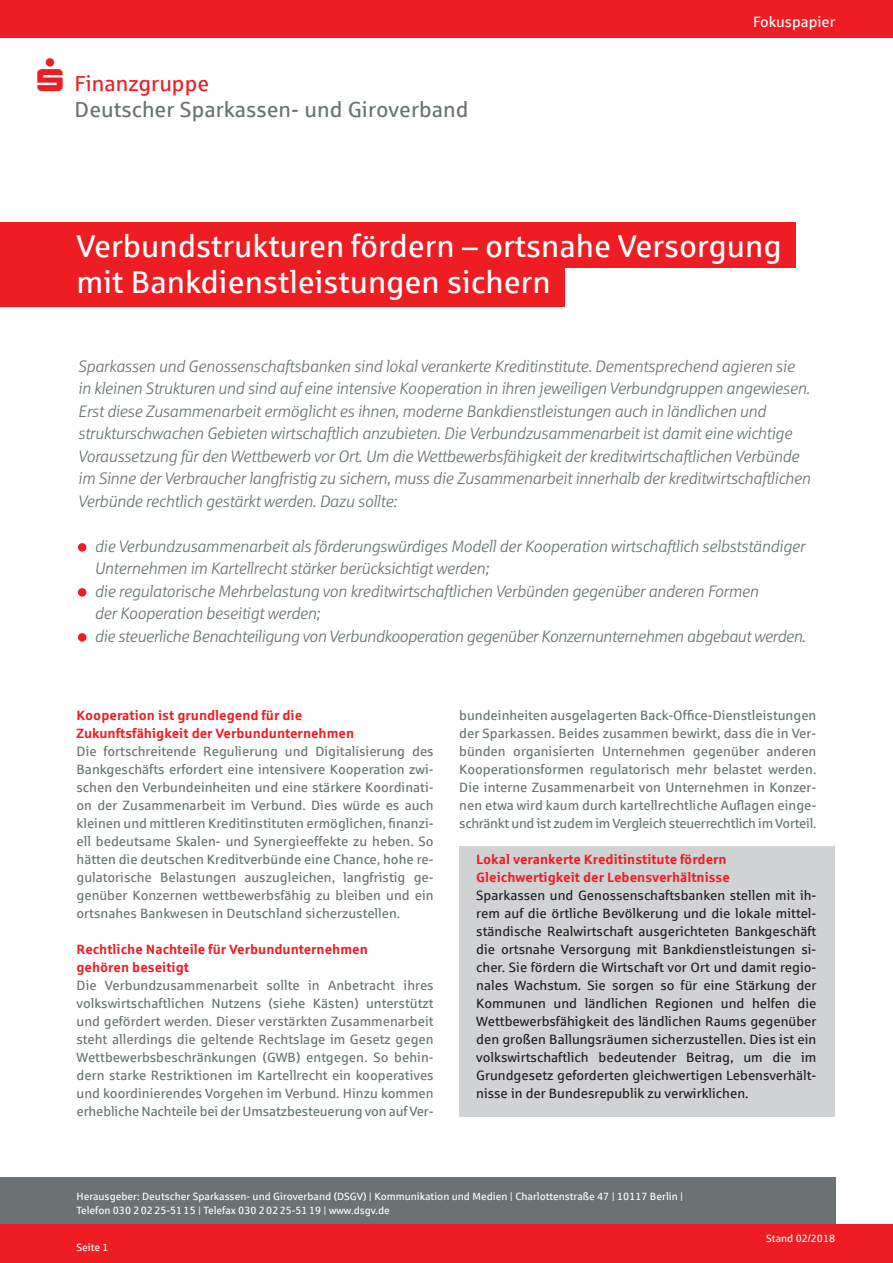
<style>
.page{position:relative;width:893px;height:1263px;background:#fff}
.page>*{position:absolute;margin:0;border:0;box-sizing:border-box;transform-origin:0 0}
.t1{font:31.5px/36px "Sparkasse Rg";color:#fff}
.t2{font:21.75px "Sparkasse Rg";color:#697374}
.t3{font:21.75px "Sparkasse Rg";color:#ee1d23}
.t4{font:italic 16.5px/22.5px "Sparkasse Lt";letter-spacing:-.02em;color:#697374}
.t5{font:15px "Sparkasse Rg";color:#fff}
.t6{font:13.5px/18px "Sparkasse Rg";letter-spacing:-.01em;color:#697374;text-align:justify}
.t7{font:13.5px/18px "Sparkasse Rg";color:#231f20;text-align:justify}
.t8{font:700 13.5px/18px "Sparkasse Rg";color:#ee1d23}
.t9{font:10.5px/14.9px "Sparkasse Rg";color:#fff}
</style>
<div class="page">
<div style="left:0;top:1177px;width:835px;height:67px;background:#697374"></div>
<div style="left:0;top:1224px;width:893px;height:39px;background:#ee1d23"></div>
<div style="left:0;top:0;width:893px;height:37px;background:#ee1d23"></div>
<div style="left:78px;top:543px;width:8px;height:9px;background:#ee1d23;border-radius:50%"></div>
<div style="left:78px;top:588px;width:8px;height:9px;background:#ee1d23;border-radius:50%"></div>
<div style="left:78px;top:633px;width:8px;height:9px;background:#ee1d23;border-radius:50%"></div>
<div style="left:459px;top:846px;width:376px;height:270px;background:#d1d2d4"></div>
<div style="left:0;top:261px;width:564px;height:45px;background:#ee1d23"></div>
<div style="left:0;top:222px;width:795px;height:45px;background:#ee1d23"></div>
<h2 class="t3" style="left:75px;top:70px;width:136px">Finanzgruppe</h2>
<h2 class="t2" style="left:75px;top:96px;width:395px">Deutscher Sparkassen- und Giroverband</h2>
<p class="t5" style="left:753px;top:13px;width:84px">Fokuspapier</p>
<h1 class="t1" style="left:77px;top:227px;width:707px">Verbundstrukturen fördern – ortsnahe Versorgung mit Bankdienstleistungen sichern</h1>
<p class="t4" style="left:78px;top:354px;width:734px">Sparkassen und Genossenschaftsbanken sind lokal verankerte Kreditinstitute. Dementsprechend agieren sie in kleinen Strukturen und sind auf eine intensive Kooperation in ihren jeweiligen Verbundgruppen angewiesen.<br>Erst diese Zusammenarbeit ermöglicht es ihnen, moderne Bankdienstleistungen auch in ländlichen und strukturschwachen Gebieten wirtschaftlich anzubieten. Die Verbundzusammenarbeit ist damit eine wichtige Voraussetzung für den Wettbewerb vor Ort. Um die Wettbewerbsfähigkeit der kreditwirtschaftlichen Verbünde im Sinne der Verbraucher langfristig zu sichern, muss die Zusammenarbeit innerhalb der kreditwirtschaftlichen Verbünde rechtlich gestärkt werden. Dazu sollte:</p>
<p class="t4" style="left:94px;top:534px;width:713px">die Verbundzusammenarbeit als förderungswürdiges Modell der Kooperation wirtschaftlich selbstständiger Unternehmen im Kartellrecht stärker berücksichtigt werden;<br>die regulatorische Mehrbelastung von kreditwirtschaftlichen Verbünden gegenüber anderen Formen<br>der Kooperation beseitigt werden;<br>die steuerliche Benachteiligung von Verbundkooperation gegenüber Konzernunternehmen abgebaut werden.</p>
<p class="t8" style="left:77px;top:706px;width:279px">Kooperation ist grundlegend für die<br>Zukunftsfähigkeit der Verbundunternehmen</p>
<p class="t6" style="left:77px;top:742px;width:359px">Die fortschreitende Regulierung und Digitalisierung des Bankgeschäfts erfordert eine intensivere Kooperation zwi&shy;schen den Verbundeinheiten und eine stärkere Koordinati&shy;on der Zusammenarbeit im Verbund. Dies würde es auch kleinen und mittleren Kreditinstituten ermöglichen, finanzi&shy;ell bedeutsame Skalen- und Synergieeffekte zu heben. So hätten die deutschen Kreditverbünde eine Chance, hohe re&shy;gulatorische Belastungen auszugleichen, langfristig ge&shy;genüber Konzernen wettbewerbsfähig zu bleiben und ein ortsnahes Bankwesen in Deutschland sicherzustellen.</p>
<p class="t8" style="left:77px;top:940px;width:293px">Rechtliche Nachteile für Verbundunternehmen gehören beseitigt</p>
<p class="t6" style="left:77px;top:976px;width:359px">Die Verbundzusammenarbeit sollte in Anbetracht ihres volkswirtschaftlichen Nutzens (siehe Kästen) unterstützt und gefördert werden. Dieser verstärkten Zusammenarbeit steht allerdings die geltende Rechtslage im Gesetz gegen Wettbewerbsbeschränkungen (GWB) entgegen. So behin&shy;dern starke Restriktionen im Kartellrecht ein kooperatives und koordinierendes Vorgehen im Verbund. Hinzu kommen erhebliche Nachteile bei der Umsatzbesteuerung von auf Ver-</p>
<p class="t6" style="left:459px;top:706px;width:359px">bundeinheiten ausgelagerten Back-Office-Dienstleistungen der Sparkassen. Beides zusammen bewirkt, dass die in Ver&shy;bünden organisierten Unternehmen gegenüber anderen Kooperationsformen regulatorisch mehr belastet werden.<br>Die interne Zusammenarbeit von Unternehmen in Konzer&shy;nen etwa wird kaum durch kartellrechtliche Auflagen einge&shy;schränkt und ist zudem im Vergleich steuerrechtlich im Vorteil.</p>
<p class="t8" style="left:476px;top:850px;width:255px">Lokal verankerte Kreditinstitute fördern<br>Gleichwertigkeit der Lebensverhältnisse</p>
<p class="t7" style="left:476px;top:886px;width:342px">Sparkassen und Genossenschaftsbanken stellen mit ih&shy;rem auf die örtliche Bevölkerung und die lokale mittel&shy;ständische Realwirtschaft ausgerichteten Bankgeschäft die ortsnahe Versorgung mit Bankdienstleistungen si&shy;cher. Sie fördern die Wirtschaft vor Ort und damit regio&shy;nales Wachstum. Sie sorgen so für eine Stärkung der Kommunen und ländlichen Regionen und helfen die Wettbewerbsfähigkeit des ländlichen Raums gegenüber den großen Ballungsräumen sicherzustellen. Dies ist ein volkswirtschaftlich bedeutender Beitrag, um die im Grundgesetz geforderten gleichwertigen Lebensverhält&shy;nisse in der Bundesrepublik zu verwirklichen.</p>
<p class="t9" style="left:77px;top:1188px;width:608px">Herausgeber: Deutscher Sparkassen- und Giroverband (DSGV) | Kommunikation und Medien | Charlottenstraße 47 | 10117 Berlin |<br>Telefon 030 20225-5115 | Telefax 030 20225-5119 | www.dsgv.de</p>
<p class="t9" style="left:77px;top:1240px;width:34px">Seite 1</p>
<p class="t9" style="left:766px;top:1230px;width:70px">Stand 02/2018</p>
</div>
